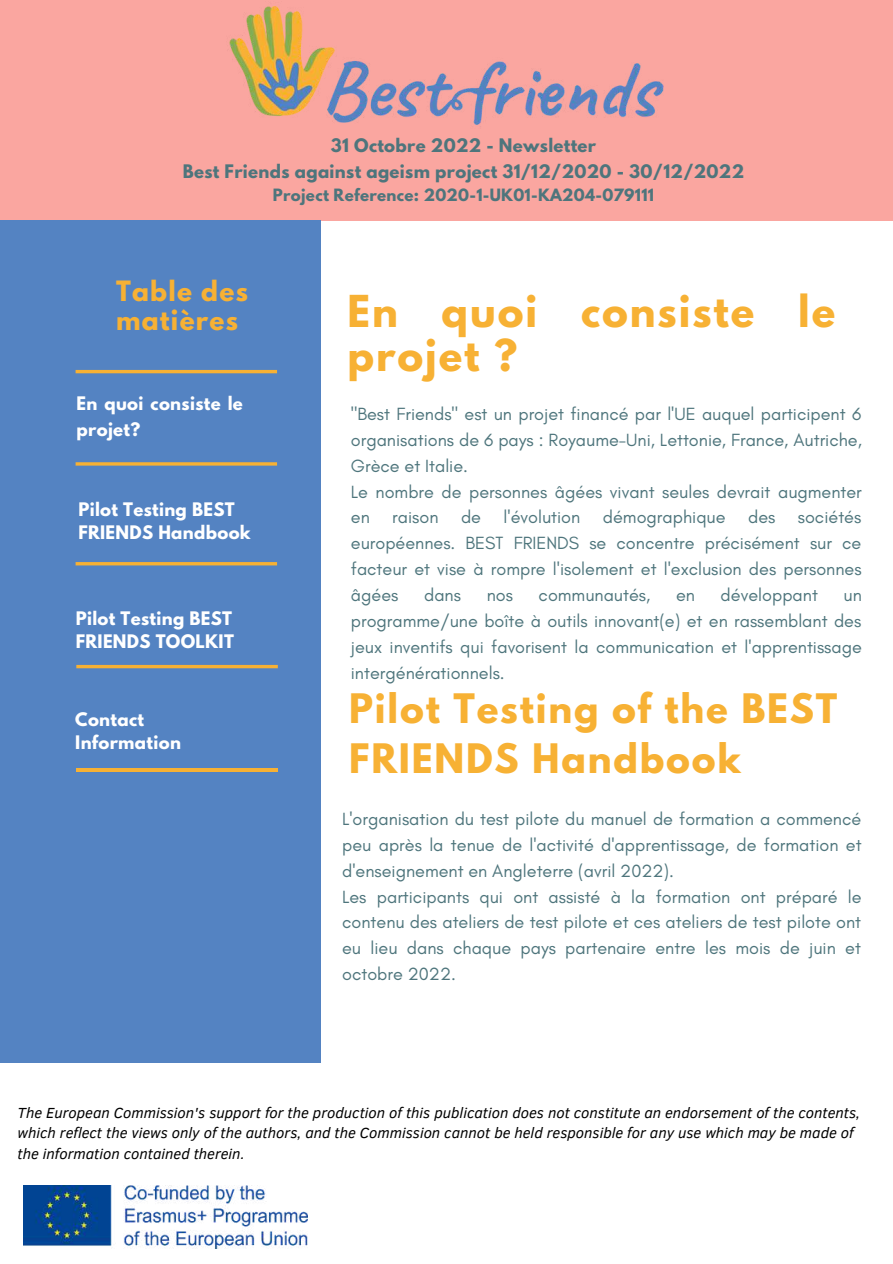
<style>
.page{position:relative;width:893px;height:1264px;background:#fff}
.page>*{position:absolute;margin:0;border:0;box-sizing:border-box;transform-origin:0 0}
.t1{font:700 39px/43.8px "League Spartan";letter-spacing:.05em;color:#f7b134}
.t2{font:700 36px/49.5px "League Spartan";letter-spacing:.05em;color:#f7b134}
.t3{font:700 24.75px/28px "League Spartan";letter-spacing:.05em;color:#f7b134}
.t4{font:18px/25.8px "Glacial Indifference";color:#4e757c}
.t5{font:700 16.5px/22.5px "League Spartan";letter-spacing:.02em;color:#fff}
.t6{font:700 16.5px/25.8px "League Spartan";letter-spacing:.02em;color:#4e757c;text-align:center}
.t7{font:italic 15px/20.2px "Clear Sans";color:#000}
.t8{font:700 15px "League Spartan";letter-spacing:.02em;color:#4e757c}
</style>
<div class="page">
<div style="left:0;top:0;width:892px;height:221px;background:#faa6a0"></div>
<div style="left:0;top:221px;width:321px;height:841px;background:#5483c2"></div>
<hr style="left:76px;top:370px;width:201px;height:3px;background:#f7b134">
<hr style="left:76px;top:462px;width:201px;height:3px;background:#f7b134">
<hr style="left:76px;top:562px;width:201px;height:3px;background:#f7b134">
<hr style="left:76px;top:665px;width:202px;height:3px;background:#f7b134">
<img style="left:229px;top:6px;width:435px;height:121px">
<img style="left:23px;top:1185px;width:284px;height:63px">
<svg style="left:76px;top:768px;width:201px;height:3px"></svg>
<p class="t6" style="left:183px;top:134px;width:562px">31 Octobre 2022 - Newsletter<br>Best Friends against ageism project 31/12/2020 - 30/12/2022</p>
<p class="t8" style="left:273px;top:188px;width:383px">Project Reference: 2020-1-UK01-KA204-079111</p>
<h3 class="t3" style="left:116px;top:280px;width:133px">Table des matières</h3>
<p class="t5" style="left:77px;top:393px;width:168px;line-height:25.8px">En quoi consiste le projet?</p>
<p class="t5" style="left:78px;top:500px;width:174px">Pilot Testing BEST<br>FRIENDS Handbook</p>
<p class="t5" style="left:76px;top:609px;width:160px">Pilot Testing BEST<br>FRIENDS TOOLKIT</p>
<p class="t5" style="left:75px;top:710px;width:107px">Contact<br>Information</p>
<h1 class="t1" style="left:347px;top:294px;width:489px">En quoi consiste le projet ?</h1>
<p class="t4" style="left:351px;top:401px;width:512px">"Best Friends" est un projet financé par l'UE auquel participent 6 organisations de 6 pays : Royaume-Uni, Lettonie, France, Autriche, Grèce et Italie.<br>Le nombre de personnes âgées vivant seules devrait augmenter en raison de l'évolution démographique des sociétés européennes. BEST FRIENDS se concentre précisément sur ce facteur et vise à rompre l'isolement et l'exclusion des personnes âgées</p>
<p class="t4" style="left:424px;top:581px;width:38px">dans</p>
<p class="t4" style="left:486px;top:581px;width:28px">nos</p>
<p class="t4" style="left:538px;top:581px;width:113px">communautés,</p>
<p class="t4" style="left:676px;top:581px;width:20px">en</p>
<p class="t4" style="left:720px;top:581px;width:99px">développant</p>
<p class="t4" style="left:351px;top:581px;width:512px;text-align:justify;text-indent:492px">un programme/une boîte à outils innovant(e) et en rassemblant des jeux inventifs qui favorisent la communication et l'apprentissage intergénérationnels.</p>
<h2 class="t2" style="left:349px;top:688px;width:489px">Pilot Testing of the BEST<br>FRIENDS Handbook</h2>
<p class="t4" style="left:342px;top:805px;width:521px">L'organisation du test pilote du manuel de formation a commencé peu après la tenue de l'activité d'apprentissage, de formation et d'enseignement en Angleterre (avril 2022).<br>Les participants qui ont assisté à la formation ont préparé le contenu des ateliers de test pilote et ces ateliers de test pilote ont eu lieu dans chaque pays partenaire entre les mois de juin et octobre 2022.</p>
<p class="t7" style="left:18px;top:1101px;width:844px">The European Commission's support for the production of this publication does not constitute an endorsement of the contents, which reflect the views only of the authors, and the Commission cannot be held responsible for any use which may be made of the information contained therein.</p>
</div>
